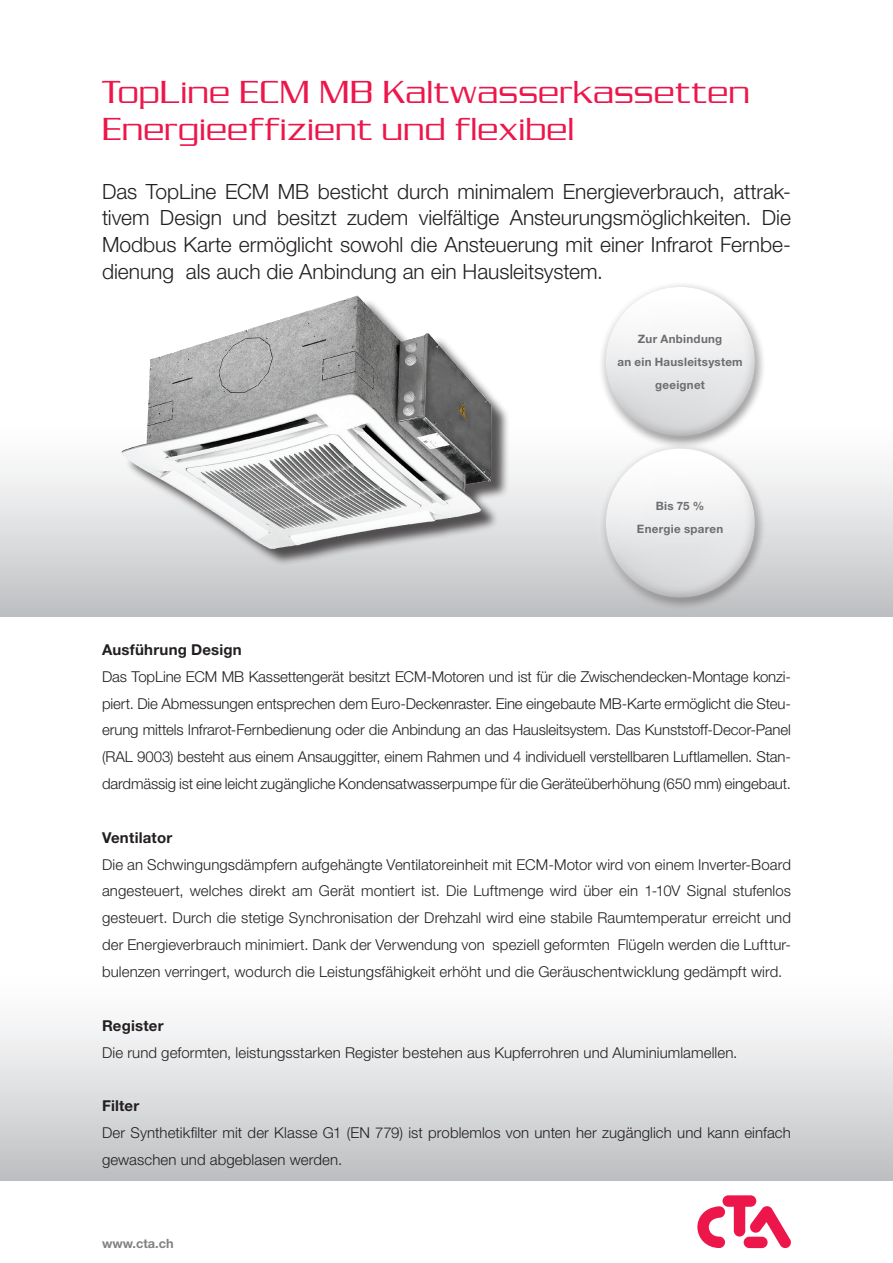
<style>
.page{position:relative;width:893px;height:1263px;background:#fff}
.page>*{position:absolute;margin:0;border:0;box-sizing:border-box;transform-origin:0 0}
.Roter-Titel{font:34.5px/37.5px "Chainlink";letter-spacing:.015em;color:#ed164b}
.Fliesstext-Grundlini{font:300 21px/26.8px "Helvetica Neue LT Std";color:#231f20;text-align:justify}
.Fliesstext-Grundlini-2{font:300 15px/26.8px "Helvetica Neue LT Std";letter-spacing:.005em;color:#231f20;text-align:justify}
.Fliesstext-bold-Grun{font:700 15px "Helvetica Neue LT Std";letter-spacing:.015em;color:#231f20}
.t1{font:700 12.75px "Helvetica Neue LT Std";color:#808285}
.Fliesstext-Grundlini-3{font:700 11.55px/23px "Helvetica Neue LT Std";letter-spacing:.025em;color:#6c6d70;text-align:center}
</style>
<div class="page">
<div style="left:0;top:969px;width:893px;height:211px;background:linear-gradient(to bottom,#fff,#c0c1c4)"></div>
<svg style="left:697px;top:1195px;width:94px;height:53px"></svg>
<div style="left:0;top:417px;width:893px;height:200px;background:linear-gradient(to bottom,#fff,#c0c1c4)"></div>
<div style="left:594px;top:437px;width:172px;height:172px;background:#fff;opacity:.75"></div>
<div style="left:605px;top:446px;width:141px;height:110px;background:#fff"></div>
<div style="left:605px;top:471px;width:152px;height:127px;background:#231f20;opacity:.27"></div>
<div style="left:594px;top:275px;width:172px;height:172px;background:#fff"></div>
<div style="left:605px;top:309px;width:152px;height:127px;background:#231f20;opacity:.27"></div>
<div style="left:125px;top:299px;width:385px;height:267px;background:#231f20;opacity:.75"></div>
<img style="left:111px;top:295px;width:386px;height:262px">
<p class="Roter-Titel" style="left:102px;top:72px;width:649px">TopLine ECM MB Kaltwasserkassetten<br>Energieeffizient und flexibel</p>
<p class="Fliesstext-Grundlini" style="left:102px;top:177px;width:690px">Das TopLine ECM MB besticht durch minimalem Energieverbrauch, attrak&shy;tivem Design und besitzt zudem vielfältige Ansteurungsmöglichkeiten. Die Modbus Karte ermöglicht sowohl die Ansteuerung mit einer Infrarot Fernbe&shy;dienung als auch die Anbindung an ein Hausleitsystem.</p>
<p class="Fliesstext-Grundlini-3" style="left:638px;top:327px;width:86px">Zur Anbindung</p>
<p class="Fliesstext-Grundlini-3" style="left:618px;top:350px;width:127px">an ein Hausleitsystem geeignet</p>
<p class="Fliesstext-Grundlini-3" style="left:656px;top:495px;width:50px">Bis 75 %</p>
<p class="Fliesstext-Grundlini-3" style="left:637px;top:517px;width:88px">Energie sparen</p>
<p class="Fliesstext-bold-Grun" style="left:102px;top:640px;width:141px">Ausführung Design</p>
<p class="Fliesstext-Grundlini-2" style="left:102px;top:663px;width:690px">Das TopLine ECM MB Kassettengerät besitzt ECM-Motoren und ist für die Zwischendecken-Montage konzi&shy;piert. Die Abmessungen entsprechen dem Euro-Deckenraster. Eine eingebaute MB-Karte ermöglicht die Steu&shy;erung mittels Infrarot-Fernbedienung oder die Anbindung an das Hausleitsystem. Das Kunststoff-Decor-Panel (RAL 9003) besteht aus einem Ansauggitter, einem Rahmen und 4 individuell verstellbaren Luftlamellen. Stan&shy;dardmässig ist eine leicht zugängliche Kondensatwasserpumpe für die Geräteüberhöhung (650 mm) eingebaut.</p>
<p class="Fliesstext-bold-Grun" style="left:102px;top:828px;width:72px">Ventilator</p>
<p class="Fliesstext-Grundlini-2" style="left:102px;top:850px;width:690px">Die an Schwingungsdämpfern aufgehängte Ventilatoreinheit mit ECM-Motor wird von einem Inverter-Board angesteuert, welches direkt am Gerät montiert ist. Die Luftmenge wird über ein 1-10V Signal stufenlos gesteuert. Durch die stetige Synchronisation der Drehzahl wird eine stabile Raumtemperatur erreicht und der Energieverbrauch minimiert. Dank der Verwendung von speziell geformten Flügeln werden die Lufttur&shy;bulenzen verringert, wodurch die Leistungsfähigkeit erhöht und die Geräuschentwicklung gedämpft wird.</p>
<p class="Fliesstext-bold-Grun" style="left:102px;top:1016px;width:63px">Register</p>
<p class="Fliesstext-Grundlini-2" style="left:102px;top:1038px;width:637px">Die rund geformten, leistungsstarken Register bestehen aus Kupferrohren und Aluminiumlamellen.</p>
<p class="Fliesstext-bold-Grun" style="left:102px;top:1096px;width:39px">Filter</p>
<p class="Fliesstext-Grundlini-2" style="left:102px;top:1119px;width:690px">Der Synthetikfilter mit der Klasse G1 (EN 779) ist problemlos von unten her zugänglich und kann einfach gewaschen und abgeblasen werden.</p>
<p class="t1" style="left:102px;top:1235px;width:73px">www.cta.ch</p>
</div>
